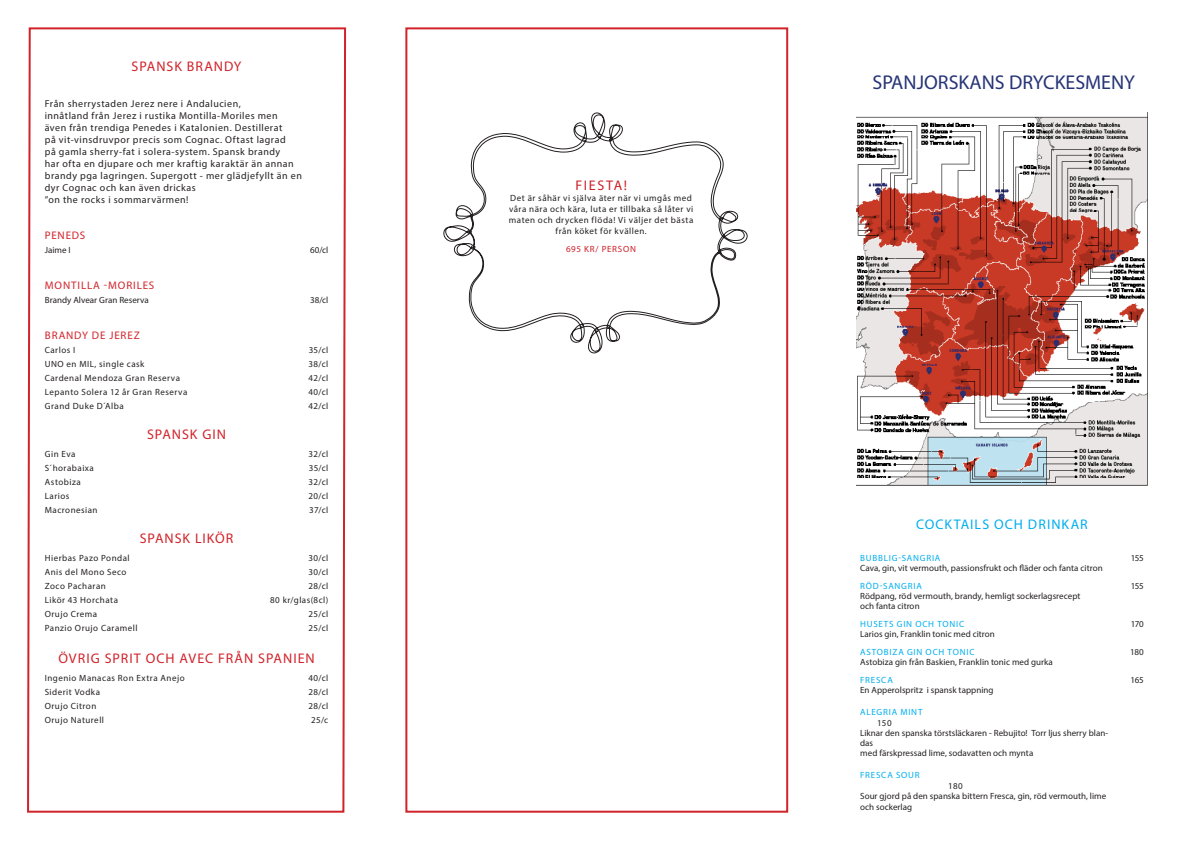
<style>
.page{position:relative;width:1191px;height:842px;background:#fff}
.page>*{position:absolute;margin:0;border:0;box-sizing:border-box;transform-origin:0 0}
.t1{font:20px "Myriad Pro";color:#263476}
.t2{font:14px "Myriad Pro";letter-spacing:.065em;color:#d1232a}
.t3{font:14px "Myriad Pro";letter-spacing:.075em;color:#00aeef}
.t4{font:14px "Myriad Pro";letter-spacing:.12em;color:#cb2027}
.t5{font:11px "Myriad Pro";letter-spacing:.08em;color:#d1232a}
.t6{font:10px/12px "Myriad Pro";letter-spacing:.05em;color:#231f20}
.t7{font:9px/11px "Myriad Pro";letter-spacing:.04em;color:#231f20;text-align:center}
.t8{font:9px/10px "Myriad Pro";letter-spacing:.005em;color:#231f20}
.t9{font:9px/11px "Myriad Pro";letter-spacing:.085em;color:#00aeef}
.t10{font:9px "Myriad Pro";color:#231f20}
.t11{font:9px "Myriad Pro";letter-spacing:.08em;color:#cb2027}
.s1{color:#231f20}
</style>
<div class="page">
<svg style="left:27px;top:27px;width:320px;height:786px"></svg>
<div style="left:405px;top:27px;width:383px;height:786px;border:2px solid #d1232a"></div>
<img style="left:856px;top:112px;width:292px;height:374px">
<svg style="left:443px;top:205px;width:24px;height:52px"></svg>
<svg style="left:467px;top:133px;width:269px;height:199px"></svg>
<svg style="left:718px;top:210px;width:30px;height:34px"></svg>
<svg style="left:573px;top:112px;width:50px;height:49px"></svg>
<svg style="left:570px;top:323px;width:50px;height:31px"></svg>
<p class="t2" style="left:132px;top:58px;width:111px">SPANSK BRANDY</p>
<p class="t6" style="left:45px;top:97px;width:197px">Från sherrystaden Jerez nere i Andalucien,</p>
<p class="t6" style="left:45px;top:109px;width:259px">innåtland från Jerez i rustika Montilla-Moriles men<br>även från trendiga Penedes i Katalonien. Destillerat<br>på vit-vinsdruvpor precis som Cognac. Oftast lagrad<br>på gamla sherry-fat i solera-system. Spansk brandy<br>har ofta en djupare och mer kraftig karaktär än annan brandy pga lagringen. Supergott - mer glädjefyllt än en dyr Cognac och kan även drickas</p>
<p class="t6" style="left:45px;top:193px;width:145px">”on the rocks i sommarvärmen!</p>
<p class="t5" style="left:45px;top:228px;width:42px">PENEDS</p>
<p class="t7" style="left:45px;top:244px;width:27px">Jaime I</p>
<p class="t7" style="left:310px;top:244px;width:20px">60/cl</p>
<p class="t5" style="left:45px;top:278px;width:111px">MONTILLA -MORILES</p>
<p class="t8" style="left:45px;top:295px;width:106px">Brandy Alvear Gran Reserva</p>
<p class="t7" style="left:310px;top:294px;width:20px">38/cl</p>
<p class="t5" style="left:45px;top:328px;width:96px">BRANDY DE JEREZ</p>
<p class="t7" style="left:45px;top:344px;width:32px">Carlos I</p>
<p class="t7" style="left:309px;top:344px;width:21px">35/cl</p>
<p class="t7" style="left:45px;top:358px;width:101px">UNO en MIL, single cask</p>
<p class="t7" style="left:308px;top:358px;width:21px">38/cl</p>
<p class="t7" style="left:45px;top:372px;width:137px">Cardenal Mendoza Gran Reserva</p>
<p class="t7" style="left:308px;top:372px;width:21px">42/cl</p>
<p class="t7" style="left:45px;top:386px;width:144px">Lepanto Solera 12 år Gran Reserva</p>
<p class="t7" style="left:308px;top:386px;width:21px">40/cl</p>
<p class="t7" style="left:45px;top:400px;width:81px">Grand Duke D´Alba</p>
<p class="t7" style="left:308px;top:400px;width:21px">42/cl</p>
<p class="t2" style="left:147px;top:426px;width:81px">SPANSK GIN</p>
<p class="t7" style="left:45px;top:448px;width:32px">Gin Eva</p>
<p class="t7" style="left:308px;top:448px;width:21px">32/cl</p>
<p class="t7" style="left:45px;top:462px;width:51px">S´horabaixa</p>
<p class="t7" style="left:309px;top:462px;width:21px">35/cl</p>
<p class="t7" style="left:45px;top:476px;width:38px">Astobiza</p>
<p class="t7" style="left:308px;top:476px;width:21px">32/cl</p>
<p class="t7" style="left:45px;top:490px;width:26px">Larios</p>
<p class="t7" style="left:308px;top:490px;width:21px">20/cl</p>
<p class="t7" style="left:45px;top:504px;width:54px">Macronesian</p>
<p class="t7" style="left:309px;top:504px;width:21px">37/cl</p>
<p class="t2" style="left:140px;top:530px;width:95px">SPANSK LIKÖR</p>
<p class="t7" style="left:45px;top:552px;width:86px">Hierbas Pazo Pondal</p>
<p class="t7" style="left:308px;top:552px;width:21px">30/cl</p>
<p class="t7" style="left:45px;top:566px;width:83px">Anis del Mono Seco</p>
<p class="t7" style="left:308px;top:566px;width:21px">30/cl</p>
<p class="t7" style="left:45px;top:580px;width:63px">Zoco Pacharan</p>
<p class="t7" style="left:308px;top:580px;width:21px">28/cl</p>
<p class="t7" style="left:45px;top:594px;width:75px">Likör 43 Horchata</p>
<p class="t7" style="left:270px;top:594px;width:60px">80 kr/glas(8cl)</p>
<p class="t7" style="left:45px;top:608px;width:54px">Orujo Crema</p>
<p class="t7" style="left:308px;top:608px;width:21px">25/cl</p>
<p class="t7" style="left:45px;top:622px;width:94px">Panzio Orujo Caramell</p>
<p class="t7" style="left:308px;top:622px;width:21px">25/cl</p>
<p class="t2" style="left:58px;top:650px;width:258px">ÖVRIG SPRIT OCH AVEC FRÅN SPANIEN</p>
<p class="t7" style="left:45px;top:672px;width:141px">Ingenio Manacas Ron Extra Anejo</p>
<p class="t7" style="left:308px;top:672px;width:21px">40/cl</p>
<p class="t7" style="left:45px;top:686px;width:57px">Siderit Vodka</p>
<p class="t7" style="left:308px;top:686px;width:21px">28/cl</p>
<p class="t7" style="left:45px;top:700px;width:53px">Orujo Citron</p>
<p class="t7" style="left:308px;top:700px;width:21px">28/cl</p>
<p class="t7" style="left:45px;top:714px;width:61px">Orujo Naturell</p>
<p class="t7" style="left:311px;top:714px;width:19px">25/c</p>
<p class="t4" style="left:575px;top:177px;width:53px">FIESTA!</p>
<p class="t7" style="left:509px;top:192px;width:186px">Det är såhär vi själva äter när vi umgås med våra nära och kära, luta er tillbaka så låter vi maten och drycken flöda! Vi väljer det bästa från köket för kvällen.</p>
<p class="t11" style="left:566px;top:243px;width:71px">695 KR/ PERSON</p>
<p class="t1" style="left:872px;top:70px;width:264px">SPANJORSKANS DRYCKESMENY</p>
<p class="t3" style="left:916px;top:515px;width:173px">COCKTAILS OCH DRINKAR</p>
<p class="t9" style="left:860px;top:552px;width:82px">BUBBLIG-SANGRIA</p>
<p class="t7" style="left:1130px;top:552px;width:15px">155</p>
<p class="t8" style="left:860px;top:562px;width:244px">Cava, gin, vit vermouth, passionsfrukt och fläder och fanta citron</p>
<p class="t9" style="left:860px;top:580px;width:63px">RÖD-SANGRIA</p>
<p class="t7" style="left:1130px;top:580px;width:15px">155</p>
<p class="t8" style="left:860px;top:590px;width:222px">Rödpang, röd vermouth, brandy, hemligt sockerlagsrecept</p>
<p class="t10" style="left:860px;top:600px;width:61px">och fanta citron</p>
<p class="t9" style="left:860px;top:618px;width:106px">HUSETS GIN OCH TONIC</p>
<p class="t7" style="left:1130px;top:618px;width:15px">170</p>
<p class="t10" style="left:860px;top:628px;width:136px">Larios gin, Franklin tonic med citron</p>
<p class="t9" style="left:860px;top:646px;width:116px">ASTOBIZA GIN OCH TONIC</p>
<p class="t7" style="left:1130px;top:646px;width:15px">180</p>
<p class="t8" style="left:860px;top:656px;width:194px">Astobiza gin från Baskien, Franklin tonic med gurka</p>
<p class="t9" style="left:860px;top:674px;width:34px">FRESCA</p>
<p class="t7" style="left:1130px;top:674px;width:15px">165</p>
<p class="t8" style="left:860px;top:684px;width:135px">En Apperolspritz i spansk tappning</p>
<p class="t9" style="left:877px;top:706px;width:47px;text-indent:-17px">ALEGRIA MINT<br><span class="s1">150</span></p>
<p class="t8" style="left:860px;top:727px;width:250px">Liknar den spanska törstsläckaren - Rebujito! Torr ljus sherry blan&shy;das</p>
<p class="t8" style="left:860px;top:747px;width:175px">med färskpressad lime, sodavatten och mynta</p>
<p class="t9" style="left:860px;top:769px;width:61px">FRESCA SOUR</p>
<p class="t7" style="left:948px;top:780px;width:16px">180</p>
<p class="t8" style="left:860px;top:790px;width:248px;line-height:11px">Sour gjord på den spanska bittern Fresca, gin, röd vermouth, lime och sockerlag</p>
</div>
